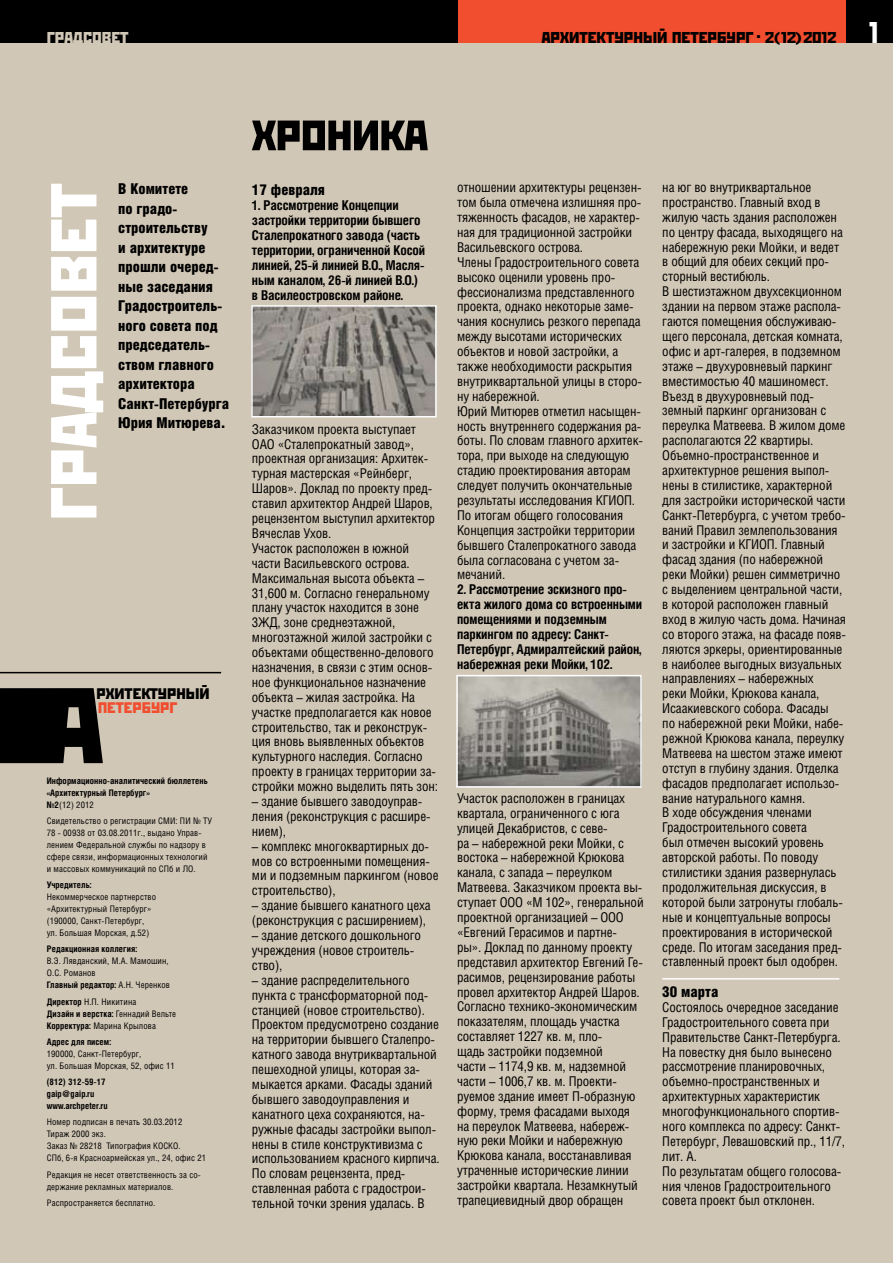
<style>
.page{position:relative;width:893px;height:1263px;background:#d1c7b6}
.page>*{position:absolute;margin:0;border:0;box-sizing:border-box;transform-origin:0 0}
.t1{font:82.5px "Stenberg C";color:#fff}
.t2{font:54px "Stenberg C";letter-spacing:-.01em;color:#000}
.t3{font:19.95px "Stenberg C";color:#000}
.t4{font:19.95px "Stenberg C";color:#d1c7b6}
.t5{font:19.5px "Stenberg C";color:#000}
.t6{font:19.5px "Stenberg C";color:#f04e2f}
.t7{font:15.75px "Stenberg C";letter-spacing:-.015em;color:#000;scale:1.22 1}
.t8{font:900 15px/19.5px "Helios Cond";color:#000}
.t9{font:13.5px/14.9px "Helios Cond";letter-spacing:-.01em;color:#000}
.t10{font:700 13.5px/14.9px "Helios Cond";letter-spacing:-.01em;color:#000}
.t11{font:9px/12px "Helios Cond";letter-spacing:.01em;color:#000}
.t12{font:700 9px/12px "Helios Cond";letter-spacing:.01em;color:#000}
.s1{font-size:30px;color:#fff}
.s2{font-weight:400}
.s3{font-weight:700}
</style>
<div class="page">
<div style="left:457px;top:0;width:389px;height:43px;background:#f04e2f"></div>
<div style="left:0;top:0;width:457px;height:43px;background:#000"></div>
<div style="left:846px;top:0;width:47px;height:43px;background:#000"></div>
<svg style="left:0;top:688px;width:103px;height:75px;background:#181715"></svg>
<hr style="left:0;top:672px;width:221px;height:1px;background:#000">
<hr style="left:662px;top:978px;width:177px;height:1px;background:#fff">
<img style="left:254px;top:308px;width:180px;height:106px">
<div style="left:251px;top:305px;width:186px;height:112px;border:2px solid #fff"></div>
<img style="left:459px;top:678px;width:180px;height:107px">
<div style="left:456px;top:675px;width:186px;height:113px;border:2px solid #fff"></div>
<h3 class="t4" style="left:47px;top:25px;width:83px">градсовет</h3>
<p class="t7" style="left:756px;top:28px;width:101px"><sup>.</sup> 2(12)2012 <span class="s1">1</span></p>
<h3 class="t3" style="left:542px;top:25px;width:213px">архитектурный петербург</h3>
<h2 class="t2" style="left:252px;top:102px;width:177px">хроника</h2>
<p class="t8" style="left:118px;top:179px;width:113px">В Комитете<br>по градо&shy;строительству<br>и архитектуре прошли очеред&shy;ные заседания<br>Градостроитель&shy;ного совета под председатель&shy;ством главного архитектора<br>Санкт-Петербурга<br>Юрия Митюрева.</p>
<p class="t8" style="left:252px;top:180px;width:75px">17 февраля</p>
<h1 class="t1" style="left:22px;top:521px;width:339px;rotate:-90deg">градсовет</h1>
<p class="t10" style="left:252px;top:198px;width:175px">1. Рассмотрение Концепции застройки территории бывшего<br>Сталепрокатного завода (часть территории, ограниченной Косой линией, 25-й линией В.О., Масля&shy;ным каналом, 26-й линией В.О.) в Василеостровском районе.</p>
<p class="t9" style="left:252px;top:421px;width:188px">Заказчиком проекта выступает<br>ОАО «Сталепрокатный завод», проектная организация: Архитек&shy;турная мастерская «Рейнберг,<br>Шаров». Доклад по проекту пред&shy;ставил архитектор Андрей Шаров, рецензентом выступил архитектор<br>Вячеслав Ухов.<br>Участок расположен в южной части Васильевского острова.<br>Максимальная высота объекта –<br>31,600 м. Согласно генеральному плану участок находится в зоне<br>3ЖД, зоне среднеэтажной, многоэтажной жилой застройки с объектами общественно-делового назначения, в связи с этим основ&shy;ное функциональное назначение объекта – жилая застройка. На участке предполагается как новое строительство, так и реконструк&shy;ция вновь выявленных объектов культурного наследия. Согласно проекту в границах территории за&shy;стройки можно выделить пять зон:</p>
<p class="t9" style="left:252px;top:793px;width:180px">– здание бывшего заводоуправ&shy;ления (реконструкция с расшире&shy;нием),</p>
<p class="t9" style="left:252px;top:838px;width:188px">– комплекс многоквартирных до&shy;мов со встроенными помещения&shy;ми и подземным паркингом (новое строительство),</p>
<p class="t9" style="left:252px;top:898px;width:180px">– здание бывшего канатного цеха (реконструкция с расширением),</p>
<p class="t9" style="left:252px;top:927px;width:171px">– здание детского дошкольного учреждения (новое строитель&shy;ство),</p>
<p class="t9" style="left:252px;top:972px;width:189px">– здание распределительного пункта с трансформаторной под&shy;станцией (новое строительство).<br>Проектом предусмотрено создание на территории бывшего Сталепро&shy;катного завода внутриквартальной пешеходной улицы, которая за&shy;мыкается арками. Фасады зданий бывшего заводоуправления и канатного цеха сохраняются, на&shy;ружные фасады застройки выпол&shy;нены в стиле конструктивизма с использованием красного кирпича.<br>По словам рецензента, пред&shy;ставленная работа с градострои&shy;тельной точки зрения удалась. В</p>
<h3 class="t5" style="left:97px;top:681px;width:115px">рхитектурный</h3>
<h3 class="t6" style="left:98px;top:695px;width:81px">петербург</h3>
<p class="t12" style="left:47px;top:774px;width:163px">Информационно-аналитический бюллетень «Архитектурный Петербург»<br>№2<span class="s2">(12) 2012</span></p>
<p class="t11" style="left:47px;top:814px;width:167px">Свидетельство о регистрации СМИ: ПИ № ТУ 78 - 00938 от 03.08.2011г., выдано Управ&shy;лением Федеральной службы по надзору в сфере связи, информационных технологий и массовых коммуникаций по СПб и ЛО.</p>
<p class="t12" style="left:47px;top:879px;width:46px">Учредитель:</p>
<p class="t11" style="left:47px;top:891px;width:111px">Некоммерческое партнерство «Архитектурный Петербург» (190000, Санкт-Петербург, ул. Большая Морская, д.52)</p>
<p class="t12" style="left:47px;top:943px;width:92px">Редакционная коллегия:</p>
<p class="t11" style="left:47px;top:955px;width:125px">В.Э. Лявданский, М.А. Мамошин,<br>О.С. Романов<br><span class="s3">Главный редактор:</span> А.Н. Черенков</p>
<p class="t11" style="left:47px;top:995px;width:131px"><span class="s3">Директор</span> Н.П. Никитина<br><span class="s3">Дизайн и верстка:</span> Геннадий Вельте<br><span class="s3">Корректура:</span> Марина Крылова</p>
<p class="t12" style="left:47px;top:1035px;width:66px">Адрес для писем:</p>
<p class="t11" style="left:47px;top:1047px;width:130px">190000, Санкт-Петербург,<br>ул. Большая Морская, 52, офис 11</p>
<p class="t12" style="left:47px;top:1075px;width:62px">(812) 312-59-17 gaip@gaip.ru www.archpeter.ru</p>
<p class="t11" style="left:47px;top:1116px;width:161px">Номер подписан в печать 30.03.2012<br>Тираж 2000 экз.<br>Заказ № 28218 Типография КОСКО.<br>СПб, 6-я Красноармейская ул., 24, офис 21</p>
<p class="t11" style="left:47px;top:1168px;width:156px">Редакция не несет ответственность за со&shy;держание рекламных материалов.</p>
<p class="t11" style="left:47px;top:1196px;width:110px">Распространяется бесплатно.</p>
<p class="t9" style="left:457px;top:180px;width:187px">отношении архитектуры рецензен&shy;том была отмечена излишняя про&shy;тяженность фасадов, не характер&shy;ная для традиционной застройки<br>Васильевского острова.<br>Члены Градостроительного совета высоко оценили уровень про&shy;фессионализма представленного проекта, однако некоторые заме&shy;чания коснулись резкого перепада между высотами исторических объектов и новой застройки, а также необходимости раскрытия внутриквартальной улицы в сторо&shy;ну набережной.<br>Юрий Митюрев отметил насыщен&shy;ность внутреннего содержания ра&shy;боты. По словам главного архитек&shy;тора, при выходе на следующую стадию проектирования авторам следует получить окончательные результаты исследования КГИОП.<br>По итогам общего голосования<br>Концепция застройки территории бывшего Сталепрокатного завода была согласована с учетом за&shy;мечаний.</p>
<p class="t10" style="left:457px;top:582px;width:187px">2. Рассмотрение эскизного про&shy;екта жилого дома со встроенными помещениями и подземным паркингом по адресу: Санкт-<br>Петербург, Адмиралтейский район, набережная реки Мойки, 102.</p>
<p class="t9" style="left:457px;top:790px;width:188px">Участок расположен в границах квартала, ограниченного с юга улицей Декабристов, с севе-<br>ра – набережной реки Мойки, с востока – набережной Крюкова канала, с запада – переулком<br>Матвеева. Заказчиком проекта вы&shy;ступает ООО «М 102», генеральной проектной организацией – ООО «Евгений Герасимов и партне&shy;ры». Доклад по данному проекту представил архитектор Евгений Ге&shy;расимов, рецензирование работы провел архитектор Андрей Шаров.<br>Согласно технико-экономическим показателям, площадь участка составляет 1227 кв. м, пло-<br>щадь застройки подземной<br>части – 1174,9 кв. м, надземной части – 1006,7 кв. м. Проекти&shy;руемое здание имеет П-образную форму, тремя фасадами выходя на переулок Матвеева, набереж&shy;ную реки Мойки и набережную<br>Крюкова канала, восстанавливая утраченные исторические линии застройки квартала. Незамкнутый трапециевидный двор обращен</p>
<p class="t9" style="left:662px;top:180px;width:185px">на юг во внутриквартальное пространство. Главный вход в жилую часть здания расположен по центру фасада, выходящего на набережную реки Мойки, и ведет в общий для обеих секций про&shy;сторный вестибюль.<br>В шестиэтажном двухсекционном здании на первом этаже распола&shy;гаются помещения обслуживаю&shy;щего персонала, детская комната, офис и арт-галерея, в подземном этаже – двухуровневый паркинг вместимостью 40 машиномест.<br>Въезд в двухуровневый под&shy;земный паркинг организован с переулка Матвеева. В жилом доме располагаются 22 квартиры.<br>Объемно-пространственное и архитектурное решения выпол&shy;нены в стилистике, характерной для застройки исторической части<br>Санкт-Петербурга, с учетом требо&shy;ваний Правил землепользования и застройки и КГИОП. Главный фасад здания (по набережной реки Мойки) решен симметрично с выделением центральной части, в которой расположен главный вход в жилую часть дома. Начиная со второго этажа, на фасаде появ&shy;ляются эркеры, ориентированные в наиболее выгодных визуальных направлениях – набережных<br>реки Мойки, Крюкова канала,<br>Исаакиевского собора. Фасады<br>по набережной реки Мойки, набе&shy;режной Крюкова канала, переулку<br>Матвеева на шестом этаже имеют отступ в глубину здания. Отделка фасадов предполагает использо&shy;вание натурального камня.<br>В ходе обсуждения членами<br>Градостроительного совета<br>был отмечен высокий уровень авторской работы. По поводу стилистики здания развернулась продолжительная дискуссия, в которой были затронуты глобаль&shy;ные и концептуальные вопросы проектирования в исторической среде. По итогам заседания пред&shy;ставленный проект был одобрен.</p>
<p class="t8" style="left:662px;top:982px;width:58px">30 марта</p>
<p class="t9" style="left:662px;top:999px;width:184px">Состоялось очередное заседание<br>Градостроительного совета при<br>Правительстве Санкт-Петербурга.<br>На повестку дня было вынесено рассмотрение планировочных, объемно-пространственных и архитектурных характеристик многофункционального спортив&shy;ного комплекса по адресу: Санкт-<br>Петербург, Левашовский пр., 11/7, лит. А.<br>По результатам общего голосова&shy;ния членов Градостроительного совета проект был отклонен.</p>
</div>
